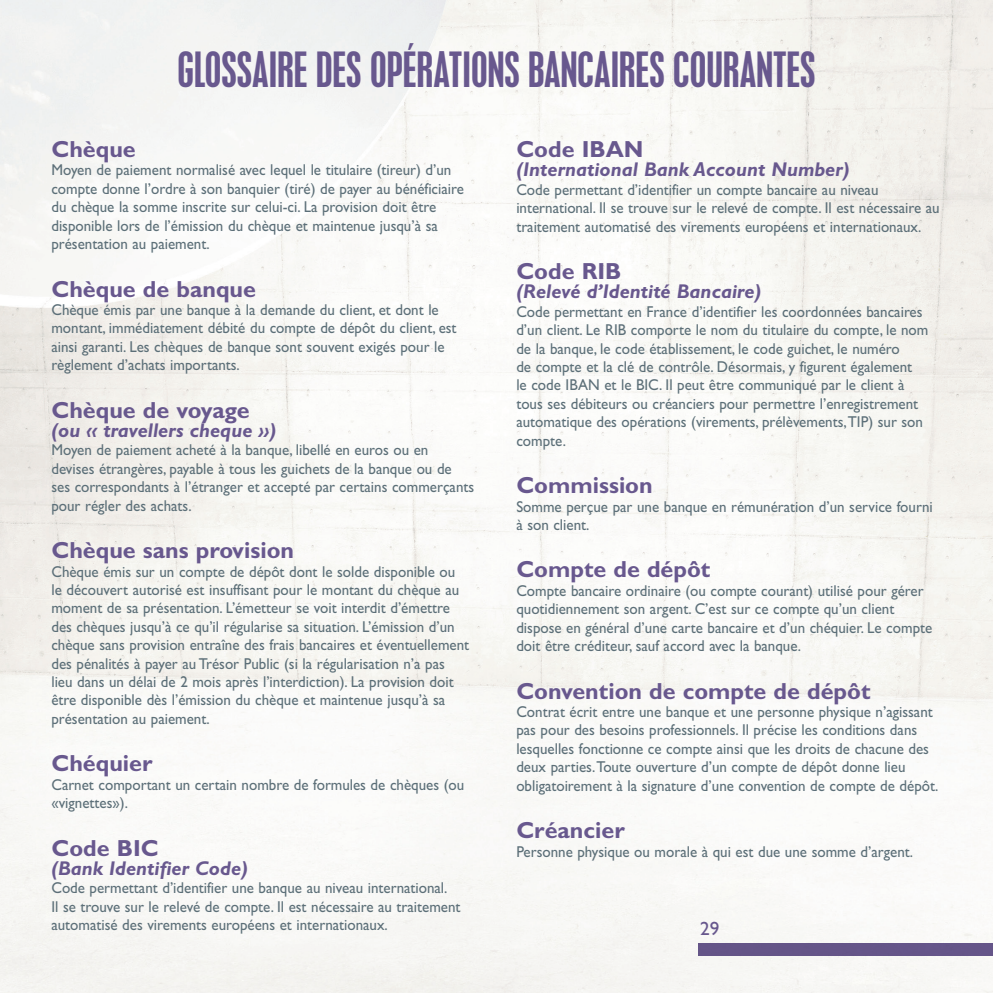
<style>
.page{position:relative;width:993px;height:993px;background:#fff}
.page>*{position:absolute;margin:0;border:0;box-sizing:border-box;transform-origin:0 0}
.t1{font:condensed 43.23px "Placard MT Std";color:#68588e}
.texte_courant{font:700 23.28px "Gill Sans";color:#68588e}
.texte_courant-2{font:italic 700 19.95px "Gill Sans";color:#68588e}
.t2{font:19.25px "Gill Sans";color:#68588e}
.texte_courant-3{font:15.75px/18.4px "Gill Sans";color:#5c6f78;scale:.95 1}
</style>
<div class="page">
<img style="left:0;top:0;width:992px;height:992px">
<div style="left:698px;top:943px;width:294px;height:12px;background:#68588e"></div>
<p class="t1" style="left:177px;top:43px;width:639px">GLOSSAIRE DES OPÉRATIONS BANCAIRES COURANTES</p>
<p class="texte_courant" style="left:51px;top:135px;width:86px">Chèque</p>
<p class="texte_courant-3" style="left:51px;top:161px;width:435px">Moyen de paiement normalisé avec lequel le titulaire (tireur) d’un compte donne l’ordre à son banquier (tiré) de payer au bénéficiaire du chèque la somme inscrite sur celui-ci. La provision doit être disponible lors de l’émission du chèque et maintenue jusqu’à sa présentation au paiement.</p>
<p class="texte_courant" style="left:51px;top:275px;width:206px">Chèque de banque</p>
<p class="texte_courant-3" style="left:51px;top:300px;width:428px">Chèque émis par une banque à la demande du client, et dont le montant, immédiatement débité du compte de dépôt du client, est ainsi garanti. Les chèques de banque sont souvent exigés pour le règlement d’achats importants.</p>
<p class="texte_courant" style="left:51px;top:396px;width:200px">Chèque de voyage</p>
<p class="texte_courant-2" style="left:51px;top:418px;width:226px">(ou « travellers cheque »)</p>
<p class="texte_courant-3" style="left:51px;top:441px;width:446px">Moyen de paiement acheté à la banque, libellé en euros ou en devises étrangères, payable à tous les guichets de la banque ou de ses correspondants à l’étranger et accepté par certains commerçants pour régler des achats.</p>
<p class="texte_courant" style="left:51px;top:536px;width:244px">Chèque sans provision</p>
<p class="texte_courant-3" style="left:51px;top:562px;width:441px">Chèque émis sur un compte de dépôt dont le solde disponible ou le découvert autorisé est insuffisant pour le montant du chèque au moment de sa présentation. L’émetteur se voit interdit d’émettre des chèques jusqu’à ce qu’il régularise sa situation. L’émission d’un chèque sans provision entraîne des frais bancaires et éventuellement des pénalités à payer au Trésor Public (si la régularisation n’a pas lieu dans un délai de 2 mois après l’interdiction). La provision doit être disponible dès l’émission du chèque et maintenue jusqu’à sa présentation au paiement.</p>
<p class="texte_courant" style="left:51px;top:749px;width:103px">Chéquier</p>
<p class="texte_courant-3" style="left:51px;top:775px;width:436px">Carnet comportant un certain nombre de formules de chèques (ou «vignettes»).</p>
<p class="texte_courant" style="left:51px;top:833px;width:109px">Code BIC</p>
<p class="texte_courant-2" style="left:51px;top:856px;width:198px">(Bank Identifier Code)</p>
<p class="texte_courant-3" style="left:51px;top:878px;width:432px">Code permettant d’identifier une banque au niveau international.<br>Il se trouve sur le relevé de compte. Il est nécessaire au traitement automatisé des virements européens et internationaux.</p>
<p class="texte_courant" style="left:516px;top:135px;width:129px">Code IBAN</p>
<p class="texte_courant-2" style="left:516px;top:158px;width:335px">(International Bank Account Number)</p>
<p class="texte_courant-3" style="left:516px;top:180px;width:447px">Code permettant d’identifier un compte bancaire au niveau international. Il se trouve sur le relevé de compte. Il est nécessaire au traitement automatisé des virements européens et internationaux.</p>
<p class="texte_courant" style="left:516px;top:257px;width:107px">Code RIB</p>
<p class="texte_courant-2" style="left:516px;top:280px;width:246px">(Relevé d’Identité Bancaire)</p>
<p class="texte_courant-3" style="left:516px;top:302px;width:435px">Code permettant en France d’identifier les coordonnées bancaires d’un client. Le RIB comporte le nom du titulaire du compte, le nom de la banque, le code établissement, le code guichet, le numéro<br>de compte et la clé de contrôle. Désormais, y figurent également<br>le code IBAN et le BIC. Il peut être communiqué par le client à tous ses débiteurs ou créanciers pour permettre l’enregistrement automatique des opérations (virements, prélèvements, TIP) sur son compte.</p>
<p class="texte_courant" style="left:516px;top:471px;width:138px">Commission</p>
<p class="texte_courant-3" style="left:516px;top:497px;width:439px">Somme perçue par une banque en rémunération d’un service fourni à son client.</p>
<p class="texte_courant" style="left:516px;top:555px;width:195px">Compte de dépôt</p>
<p class="texte_courant-3" style="left:516px;top:581px;width:439px">Compte bancaire ordinaire (ou compte courant) utilisé pour gérer quotidiennement son argent. C’est sur ce compte qu’un client dispose en général d’une carte bancaire et d’un chéquier. Le compte doit être créditeur, sauf accord avec la banque.</p>
<p class="texte_courant" style="left:516px;top:676px;width:355px">Convention de compte de dépôt</p>
<p class="texte_courant-3" style="left:516px;top:702px;width:445px">Contrat écrit entre une banque et une personne physique n’agissant pas pour des besoins professionnels. Il précise les conditions dans lesquelles fonctionne ce compte ainsi que les droits de chacune des deux parties. Toute ouverture d’un compte de dépôt donne lieu obligatoirement à la signature d’une convention de compte de dépôt.</p>
<p class="texte_courant" style="left:516px;top:816px;width:110px">Créancier</p>
<p class="texte_courant-3" style="left:516px;top:841px;width:419px">Personne physique ou morale à qui est due une somme d’argent.</p>
<p class="t2" style="left:699px;top:917px;width:21px">29</p>
</div>
